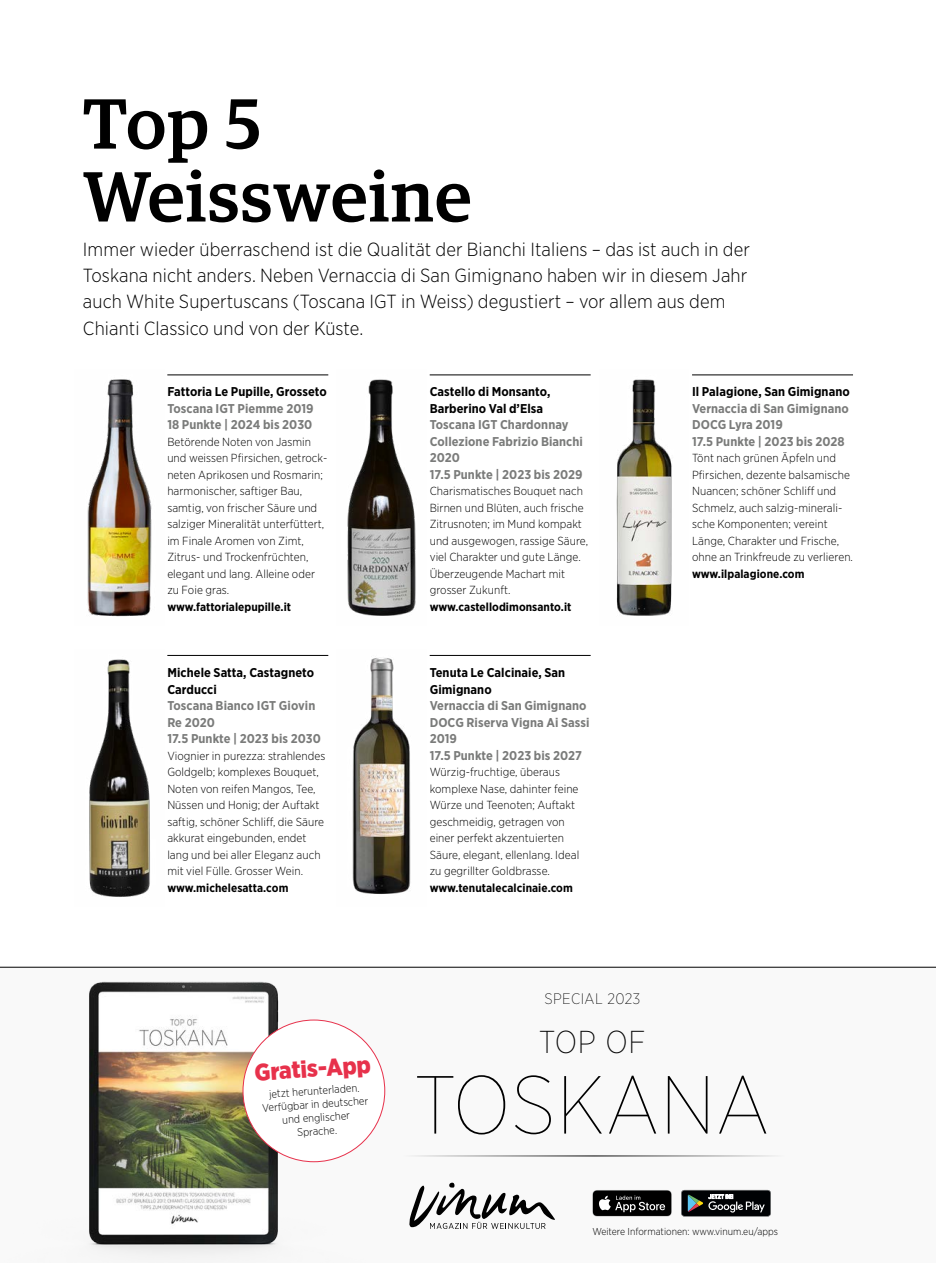
<style>
.page{position:relative;width:936px;height:1263px;background:#fff}
.page>*{position:absolute;margin:0;border:0;box-sizing:border-box;transform-origin:0 0}
.t1{font:100 82.2px "Gotham Narrow";letter-spacing:.01em;color:#000}
.t2{font:500 71.1px/72.9px "Guardian Egyp";letter-spacing:.02em;color:#000}
.t3{font:200 31.65px "Gotham Narrow";color:#000}
.t4{font:900 24px "Gotham Narrow";color:#e7314b}
.t5{font:300 19.05px/26.2px "Gotham Narrow";letter-spacing:.005em;color:#000}
.t6{font:200 15.3px "Gotham Narrow";letter-spacing:.03em;color:#000}
.t7{font:700 12.75px/16.5px "Gotham Narrow";letter-spacing:.005em;color:#7a7b7a}
.t8{font:700 12.75px/16.5px "Gotham Narrow";letter-spacing:.005em;color:#000}
.t9{font:300 11.7px/16.5px "Gotham Narrow";letter-spacing:.005em;color:#000}
.t10{font:700 11.7px "Gotham Narrow";letter-spacing:.005em;color:#000}
.t11{font:300 10.95px/13.5px "Gotham Narrow";color:#000;text-align:center}
.t12{font:300 10.05px "Gotham Narrow";color:#000}
</style>
<div class="page">
<div style="left:0;top:967px;width:935px;height:296px;background:#f9f9f9"></div>
<img style="left:89px;top:981px;width:296px;height:271px">
<div style="left:512px;top:997px;width:158px;height:88px;background:#fff"></div>
<div style="left:385px;top:1033px;width:418px;height:142px;background:#fff"></div>
<hr style="left:402px;top:1156px;width:383px;height:1px;background:#000">
<svg style="left:409px;top:1182px;width:146px;height:47px"></svg>
<svg style="left:592px;top:1190px;width:79px;height:26px;background:#2b2b2b"></svg>
<svg style="left:681px;top:1190px;width:89px;height:26px;background:#2c3030"></svg>
<div style="left:243px;top:1020px;width:142px;height:142px;background:#fff;border-radius:50%"></div>
<hr style="left:0;top:967px;width:935px;height:1px;background:#000">
<img style="left:89px;top:659px;width:61px;height:238px">
<img style="left:352px;top:658px;width:59px;height:236px">
<img style="left:87px;top:379px;width:65px;height:238px">
<img style="left:347px;top:379px;width:69px;height:237px">
<img style="left:616px;top:379px;width:56px;height:237px">
<hr style="left:167px;top:375px;width:161px;height:1px;background:#000">
<hr style="left:429px;top:375px;width:161px;height:1px;background:#000">
<hr style="left:692px;top:375px;width:161px;height:1px;background:#000">
<hr style="left:167px;top:655px;width:161px;height:1px;background:#000">
<hr style="left:429px;top:655px;width:161px;height:1px;background:#000">
<h2 class="t2" style="left:83px;top:82px;width:390px">Top 5<br>Weissweine</h2>
<p class="t5" style="left:83px;top:235px;width:668px">Immer wieder überraschend ist die Qualität der Bianchi Italiens – das ist auch in der Toskana nicht anders. Neben Vernaccia di San Gimignano haben wir in diesem Jahr auch White Supertuscans (Toscana IGT in Weiss) degustiert – vor allem aus dem Chianti Classico und von der Küste.</p>
<p class="t8" style="left:167px;top:384px;width:161px">Fattoria Le Pupille, Grosseto</p>
<p class="t7" style="left:167px;top:400px;width:148px">Toscana IGT Piemme 2019<br>18 Punkte | 2024 bis 2030</p>
<p class="t9" style="left:167px;top:433px;width:161px">Betörende Noten von Jasmin und weissen Pfirsichen, getrock&shy;neten Aprikosen und Rosmarin; harmonischer, saftiger Bau, samtig, von frischer Säure und salziger Mineralität unterfüttert, im Finale Aromen von Zimt,<br>Zitrus- und Trockenfrüchten, elegant und lang. Alleine oder zu Foie gras.</p>
<p class="t10" style="left:167px;top:599px;width:125px">www.fattorialepupille.it</p>
<p class="t8" style="left:167px;top:664px;width:148px">Michele Satta, Castagneto<br>Carducci</p>
<p class="t7" style="left:167px;top:697px;width:155px">Toscana Bianco IGT Giovin<br>Re 2020<br>17.5 Punkte | 2023 bis 2030</p>
<p class="t9" style="left:167px;top:747px;width:160px">Viognier in purezza: strahlendes<br>Goldgelb; komplexes Bouquet,<br>Noten von reifen Mangos, Tee,<br>Nüssen und Honig; der Auftakt saftig, schöner Schliff, die Säure akkurat eingebunden, endet lang und bei aller Eleganz auch mit viel Fülle. Grosser Wein.</p>
<p class="t10" style="left:167px;top:880px;width:123px">www.michelesatta.com</p>
<h3 class="t4" style="left:253px;top:1056px;width:118px;rotate:-4deg">Gratis-App</h3>
<p class="t11" style="left:261px;top:1087px;width:108px;rotate:-4deg">jetzt herunterladen.<br>Verfügbar in deutscher und englischer<br>Sprache.</p>
<p class="t8" style="left:429px;top:384px;width:122px">Castello di Monsanto,<br>Barberino Val d’Elsa</p>
<p class="t7" style="left:429px;top:417px;width:155px">Toscana IGT Chardonnay<br>Collezione Fabrizio Bianchi<br>2020<br>17.5 Punkte | 2023 bis 2029</p>
<p class="t9" style="left:429px;top:483px;width:160px">Charismatisches Bouquet nach<br>Birnen und Blüten, auch frische<br>Zitrusnoten; im Mund kompakt und ausgewogen, rassige Säure, viel Charakter und gute Länge.<br>Überzeugende Machart mit grosser Zukunft.</p>
<p class="t10" style="left:429px;top:599px;width:143px">www.castellodimonsanto.it</p>
<p class="t8" style="left:429px;top:664px;width:137px">Tenuta Le Calcinaie, San<br>Gimignano</p>
<p class="t7" style="left:429px;top:697px;width:161px">Vernaccia di San Gimignano<br>DOCG Riserva Vigna Ai Sassi<br>2019<br>17.5 Punkte | 2023 bis 2027</p>
<p class="t9" style="left:429px;top:763px;width:151px">Würzig-fruchtige, überaus komplexe Nase, dahinter feine<br>Würze und Teenoten; Auftakt geschmeidig, getragen von einer perfekt akzentuierten<br>Säure, elegant, ellenlang. Ideal zu gegrillter Goldbrasse.</p>
<p class="t10" style="left:429px;top:880px;width:145px">www.tenutalecalcinaie.com</p>
<p class="t8" style="left:692px;top:384px;width:159px">Il Palagione, San Gimignano</p>
<p class="t7" style="left:692px;top:400px;width:158px">Vernaccia di San Gimignano<br>DOCG Lyra 2019<br>17.5 Punkte | 2023 bis 2028</p>
<p class="t9" style="left:692px;top:450px;width:162px">Tönt nach grünen Äpfeln und<br>Pfirsichen, dezente balsamische<br>Nuancen; schöner Schliff und<br>Schmelz, auch salzig-minerali&shy;sche Komponenten; vereint<br>Länge, Charakter und Frische, ohne an Trinkfreude zu verlieren.</p>
<p class="t10" style="left:692px;top:566px;width:114px">www.ilpalagione.com</p>
<h3 class="t6" style="left:544px;top:989px;width:97px">SPECIAL 2023</h3>
<h3 class="t3" style="left:539px;top:1023px;width:108px">TOP OF</h3>
<h1 class="t1" style="left:415px;top:1055px;width:355px">TOSKANA</h1>
<p class="t12" style="left:592px;top:1225px;width:187px">Weitere Informationen: www.vinum.eu/apps</p>
</div>
